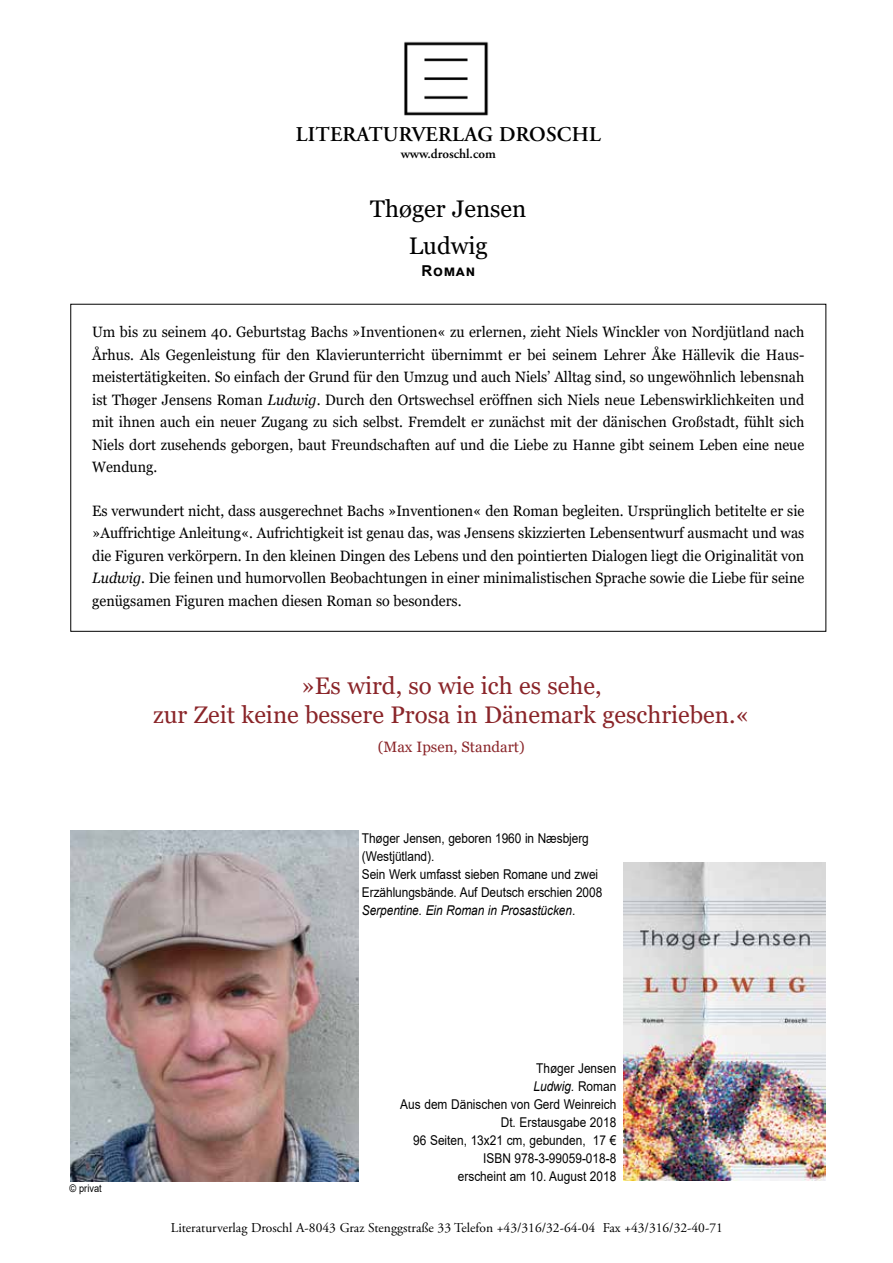
<style>
.page{position:relative;width:893px;height:1263px;background:#fff}
.page>*{position:absolute;margin:0;border:0;box-sizing:border-box;transform-origin:0 0}
.t1{font:24px/29px "Georgia";color:#8a2529;text-align:center}
.t2{font:24px/37.3px "Georgia";color:#000;text-align:center}
.t3{font:600 21px "Adobe Garamond Pro";letter-spacing:.015em;color:#000}
.t4{font:15px/22.5px "Georgia";color:#000;text-align:justify;scale:.95 1}
.t5{font:15px "Georgia";color:#8a2529}
.t6{font:700 15px "Arial";letter-spacing:.05em;color:#000}
.t7{font:13.5px/18px "Arial";letter-spacing:-.005em;color:#000;scale:.88 1}
.t8{font:13.5px "Adobe Garamond Pro";color:#000}
.t9{font:600 13.5px "Adobe Garamond Pro";color:#000}
.t10{font:10.5px "Arial";color:#000;scale:.88 1}
.s1{font-style:italic}
</style>
<div class="page">
<img style="left:404px;top:41px;width:85px;height:75px">
<img style="left:71px;top:830px;width:288px;height:352px">
<img style="left:623px;top:862px;width:203px;height:319px">
<h2 class="t3" style="left:296px;top:122px;width:307px">LITERATURVERLAG DROSCHL</h2>
<p class="t9" style="left:401px;top:146px;width:97px">www.droschl.com</p>
<h1 class="t2" style="left:370px;top:190px;width:158px">Thøger Jensen<br>Ludwig</h1>
<p class="t6" style="left:421px;top:261px;width:55px">Roman</p>
<p class="t4" style="left:92px;top:321px;width:751px">Um bis zu seinem 40. Geburtstag Bachs »Inventionen« zu erlernen, zieht Niels Winckler von Nordjütland nach Århus. Als Gegenleistung für den Klavierunterricht übernimmt er bei seinem Lehrer Åke Hällevik die Haus&shy;meistertätigkeiten. So einfach der Grund für den Umzug und auch Niels’ Alltag sind, so ungewöhnlich lebensnah ist Thøger Jensens Roman <span class="s1">Ludwig</span>. Durch den Ortswechsel eröffnen sich Niels neue Lebenswirklichkeiten und mit ihnen auch ein neuer Zugang zu sich selbst. Fremdelt er zunächst mit der dänischen Großstadt, fühlt sich Niels dort zusehends geborgen, baut Freundschaften auf und die Liebe zu Hanne gibt seinem Leben eine neue Wendung.</p>
<p class="t4" style="left:92px;top:499px;width:751px">Es verwundert nicht, dass ausgerechnet Bachs »Inventionen« den Roman begleiten. Ursprünglich betitelte er sie »Auffrichtige Anleitung«. Aufrichtigkeit ist genau das, was Jensens skizzierten Lebensentwurf ausmacht und was die Figuren verkörpern. In den kleinen Dingen des Lebens und den pointierten Dialogen liegt die Originalität von <span class="s1">Ludwig</span>. Die feinen und humorvollen Beobachtungen in einer minimalistischen Sprache sowie die Liebe für seine genügsamen Figuren machen diesen Roman so besonders.</p>
<h1 class="t1" style="left:153px;top:671px;width:598px">»Es wird, so wie ich es sehe,<br>zur Zeit keine bessere Prosa in Dänemark geschrieben.«</h1>
<p class="t5" style="left:378px;top:737px;width:148px">(Max Ipsen, Standart)</p>
<p class="t10" style="left:70px;top:1181px;width:38px">© privat</p>
<p class="t7" style="left:362px;top:829px;width:275px">Thøger Jensen, geboren 1960 in Næsbjerg (Westjütland).<br>Sein Werk umfasst sieben Romane und zwei Erzählungsbände. Auf Deutsch erschien 2008<br><span class="s1">Serpentine. Ein Roman in Prosastücken</span>.</p>
<p class="t7" style="left:400px;top:1059px;width:247px;text-align:right">Thøger Jensen<br><span class="s1">Ludwig.</span> Roman<br>Aus dem Dänischen von Gerd Weinreich<br>Dt. Erstausgabe 2018<br>96 Seiten, 13x21 cm, gebunden, 17 €<br>ISBN 978-3-99059-018-8<br>erscheint am 10. August 2018</p>
<p class="t8" style="left:171px;top:1220px;width:553px">Literaturverlag Droschl A-8043 Graz Stenggstraße 33 Telefon +43/316/32-64-04 Fax +43/316/32-40-71</p>
</div>
